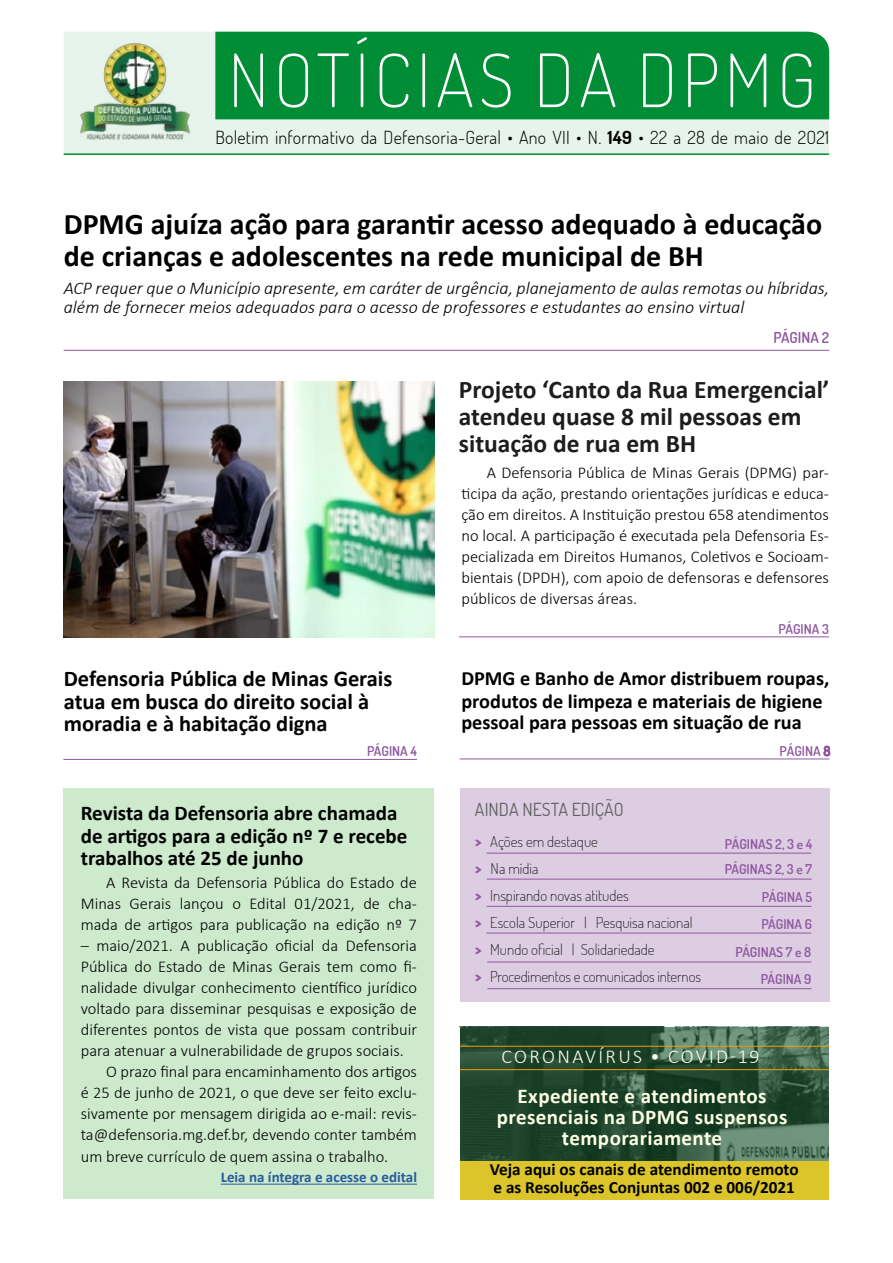
<style>
.page{position:relative;width:893px;height:1263px;background:#fff}
.page>*{position:absolute;margin:0;border:0;box-sizing:border-box;transform-origin:0 0}
.t1{font:200 73.5px "Dosis";letter-spacing:.065em;color:#fff}
.t2{font:700 30px/31.5px "Calibri";color:#000}
.t3{font:700 25.5px/27px "Calibri";color:#1d1d1b}
.t4{font:700 22.5px/22.5px "Calibri";color:#000}
.t5{font:700 21px/22.5px "Calibri";color:#000}
.t6{font:700 21px/21px "Calibri";letter-spacing:.02em;color:#ffffe5;text-align:center}
.t7{font:700 20.25px/23.1px "Calibri";color:#000}
.t8{font:300 19.8px "Calibri";letter-spacing:.12em;color:#ffffe5}
.t9{font:italic 300 18px/19.5px "Calibri";color:#000}
.t10{font:300 18px "Dosis";letter-spacing:.015em;color:#000}
.t11{font:18px "Dosis";color:#616160}
.t12{font:700 17.25px/17.2px "Calibri";color:#000}
.t13{font:300 16.5px/21px "Calibri";color:#000;text-align:justify}
.t14{font:200 15px/27px "Dosis";color:#000}
.t15{font:700 15px "Calibri";color:#275b9b}
.t16{font:600 15px "Dosis";color:#8f579f}
.t17{font:600 13.5px "Dosis";color:#8f579f}
.s1{font-weight:700}
.s2{font-weight:800;color:#8f579f}
</style>
<div class="page">
<div style="left:64px;top:788px;width:370px;height:411px;background:#cdeacd"></div>
<div style="left:64px;top:32px;width:765px;height:121px;background:#e6f4eb"></div>
<img style="left:78px;top:34px;width:115px;height:114px">
<div style="left:215px;top:32px;width:614px;height:87px;background:#008d36"></div>
<hr style="left:64px;top:153px;width:765px;height:2px;background:#008d36">
<div style="left:460px;top:788px;width:369px;height:214px;background:#ddcde2"></div>
<hr style="left:487px;top:853px;width:324px;height:1px;background:#8f579f">
<hr style="left:64px;top:350px;width:765px;height:1px;background:#8f579f">
<hr style="left:487px;top:962px;width:324px;height:1px;background:#8f579f">
<hr style="left:487px;top:879px;width:325px;height:1px;background:#8f579f">
<hr style="left:487px;top:906px;width:324px;height:1px;background:#8f579f">
<hr style="left:486px;top:933px;width:325px;height:1px;background:#8f579f">
<hr style="left:460px;top:758px;width:369px;height:1px;background:#8f579f">
<svg style="left:460px;top:1027px;width:369px;height:134px;background:#2b5038"></svg>
<div style="left:447px;top:1046px;width:393px;height:24px;border:1px solid #f59c00;border-radius:4px"></div>
<div style="left:459px;top:1161px;width:370px;height:38px;background:#dbc52b"></div>
<div style="left:446px;top:1027px;width:13px;height:172px;background:#fff"></div>
<div style="left:829px;top:1027px;width:12px;height:172px;background:#fff"></div>
<hr style="left:487px;top:988px;width:324px;height:1px;background:#8f579f">
<hr style="left:221px;top:1184px;width:196px;height:1px;background:#275b9b">
<img style="left:63px;top:382px;width:371px;height:255px">
<hr style="left:459px;top:636px;width:370px;height:1px;background:#8f579f">
<hr style="left:63px;top:759px;width:354px;height:1px;background:#8f579f">
<h1 class="t1" style="left:228px;top:32px;width:589px">NOTÍCIAS DA DPMG</h1>
<p class="t10" style="left:215px;top:126px;width:615px">Boletim informativo da Defensoria-Geral • Ano VII • N. <span class="s1">149</span> • 22 a 28 de maio de 2O21</p>
<h2 class="t2" style="left:64px;top:208px;width:760px">DPMG ajuíza ação para garantir acesso adequado à educação de crianças e adolescentes na rede municipal de BH</h2>
<p class="t9" style="left:64px;top:278px;width:767px">ACP requer que o Município apresente, em caráter de urgência, planejamento de aulas remotas ou híbridas, além de fornecer meios adequados para o acesso de professores e estudantes ao ensino virtual</p>
<p class="t16" style="left:773px;top:328px;width:57px">PÁGINA 2</p>
<h3 class="t3" style="left:459px;top:376px;width:372px">Projeto ‘Canto da Rua Emergencial’ atendeu quase 8 mil pessoas em situação de rua em BH</h3>
<p class="t13" style="left:461px;top:462px;width:369px;text-indent:26px">A Defensoria Pública de Minas Gerais (DPMG) par&shy;ticipa da ação, prestando orientações jurídicas e educa&shy;ção em direitos. A Instituição prestou 658 atendimentos no local. A participação é executada pela Defensoria Es&shy;pecializada em Direitos Humanos, Coletivos e Socioam&shy;bientais (DPDH), com apoio de defensoras e defensores públicos de diversas áreas.</p>
<p class="t17" style="left:779px;top:620px;width:52px">PÁGINA 3</p>
<h3 class="t4" style="left:64px;top:668px;width:330px">Defensoria Pública de Minas Gerais atua em busca do direito social à moradia e à habitação digna</h3>
<p class="t7" style="left:461px;top:666px;width:369px">DPMG e Banho de Amor distribuem roupas, produtos de limpeza e materiais de higiene</p>
<p class="t7" style="left:461px;top:711px;width:342px">pessoal para pessoas em situação de rua</p>
<p class="t17" style="left:367px;top:743px;width:51px">PÁGINA 4</p>
<p class="t5" style="left:81px;top:802px;width:328px">Revista da Defensoria abre chamada de artigos para a edição nº 7 e recebe trabalhos até 25 de junho</p>
<p class="t13" style="left:81px;top:872px;width:338px;text-indent:26px">A Revista da Defensoria Pública do Estado de Minas Gerais lançou o Edital 01/2021, de cha&shy;mada de artigos para publicação na edição nº 7</p>
<p class="t13" style="left:81px;top:935px;width:338px">– maio/2021. A publicação oficial da Defensoria</p>
<p class="t13" style="left:81px;top:956px;width:338px">Pública do Estado de Minas Gerais tem como fi-</p>
<p class="t13" style="left:81px;top:977px;width:338px">nalidade divulgar conhecimento científico jurídico</p>
<p class="t13" style="left:81px;top:998px;width:338px">voltado para disseminar pesquisas e exposição de</p>
<p class="t13" style="left:81px;top:1019px;width:338px">diferentes pontos de vista que possam contribuir</p>
<p class="t13" style="left:81px;top:1040px;width:324px">para atenuar a vulnerabilidade de grupos sociais.</p>
<p class="t13" style="left:106px;top:1061px;width:312px">O prazo final para encaminhamento dos artigos</p>
<p class="t13" style="left:81px;top:1082px;width:338px">é 25 de junho de 2021, o que deve ser feito exclu-</p>
<p class="t13" style="left:81px;top:1103px;width:338px">sivamente por mensagem dirigida ao e-mail: revis-</p>
<p class="t13" style="left:81px;top:1124px;width:338px">ta@defensoria.mg.def.br, devendo conter também</p>
<p class="t13" style="left:81px;top:1145px;width:309px">um breve currículo de quem assina o trabalho.</p>
<p class="t15" style="left:221px;top:1168px;width:198px">Leia na íntegra e acesse o edital</p>
<p class="t17" style="left:779px;top:742px;width:52px">PÁGINA 8</p>
<p class="t11" style="left:475px;top:798px;width:150px">AINDA NESTA EDIÇÃO</p>
<p class="t14" style="left:475px;top:827px;width:227px"><span class="s2">&gt;</span> Ações em destaque<br><span class="s2">&gt;</span> Na mídia<br><span class="s2">&gt;</span> Inspirando novas atitudes<br><span class="s2">&gt;</span> Escola Superior | Pesquisa nacional <span class="s2">&gt;</span> Mundo oficial | Solidariedade<br><span class="s2">&gt;</span> Procedimentos e comunicados internos</p>
<p class="t17" style="left:725px;top:835px;width:89px">PÁGINAS 2, 3 e 4</p>
<p class="t17" style="left:725px;top:861px;width:89px">PÁGINAS 2, 3 e 7</p>
<p class="t17" style="left:762px;top:888px;width:52px">PÁGINA 5</p>
<p class="t17" style="left:761px;top:915px;width:52px">PÁGINA 6</p>
<p class="t17" style="left:735px;top:943px;width:77px">PÁGINAS 7 e 8</p>
<p class="t17" style="left:761px;top:970px;width:52px">PÁGINA 9</p>
<p class="t8" style="left:502px;top:1044px;width:259px">CORONAVÍRUS • COVID-19</p>
<p class="t6" style="left:497px;top:1085px;width:292px">Expediente e atendimentos presenciais na DPMG suspensos temporariamente</p>
<p class="t12" style="left:490px;top:1161px;width:310px">Veja aqui os canais de atendimento remoto e as Resoluções Conjuntas 002 e 006/2021</p>
</div>
